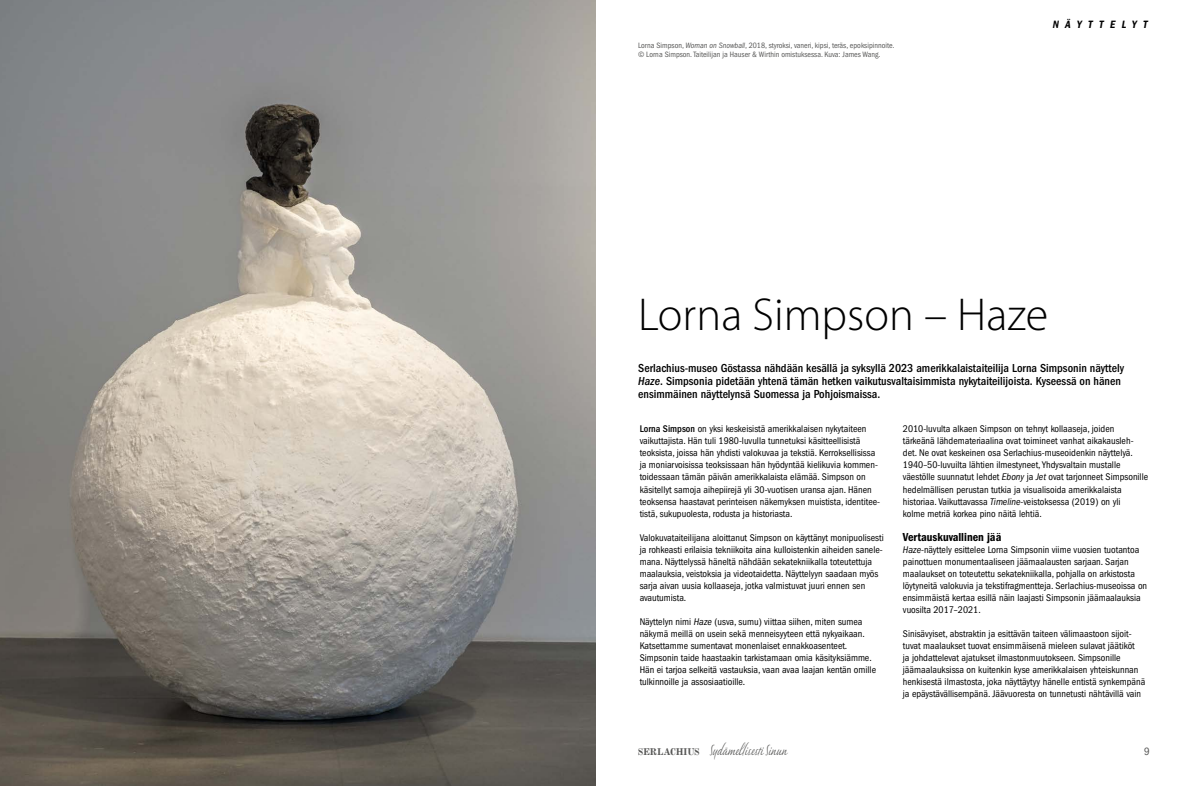
<style>
.page{position:relative;width:1191px;height:786px;background:#fff}
.page>*{position:absolute;margin:0;border:0;box-sizing:border-box;transform-origin:0 0}
.t1{font:300 46.3px "Myriad Pro";color:#000}
.t2{font:17px "P22 Sweepy Pro";color:#575756;scale:.59 1}
.t3{font:500 condensed 12px/13px "ITC Franklin Gothic Std";color:#000}
.t4{font:12px "ITC Franklin Gothic Std Dm Cd";color:#000}
.t5{font:11px "ITC Franklin Gothic Std Dm Cd It";letter-spacing:.585em;color:#000}
.t6{font:condensed 11px "ITC Franklin Gothic Std";color:#575756}
.t7{font:condensed 10px/12px "ITC Franklin Gothic Std";color:#000}
.t8{font:condensed 8px/9px "ITC Franklin Gothic Std";color:#575756}
.s1{font-style:italic}
.s2{font-weight:500}
.s3{font-family:"Modern MT Std";font-weight:700;font-size:10px}
</style>
<div class="page">
<img style="left:0;top:0;width:595px;height:785px">
<p class="t8" style="left:638px;top:41px;width:258px">Lorna Simpson, <span class="s1">Woman on Snowball</span>, 2018, styroksi, vaneri, kipsi, teräs, epoksipinnoite. © Lorna Simpson. Taiteilijan ja Hauser &amp; Wirthin omistuksessa. Kuva: James Wang.</p>
<p class="t5" style="left:1052px;top:18px;width:97px">NÄYTTELYT</p>
<h1 class="t1" style="left:638px;top:287px;width:412px">Lorna Simpson – Haze</h1>
<p class="t3" style="left:638px;top:361px;width:487px">Serlachius-museo Göstassa nähdään kesällä ja syksyllä 2023 amerikkalaistaiteilija Lorna Simpsonin näyttely<br><span class="s1">Haze</span>. Simpsonia pidetään yhtenä tämän hetken vaikutusvaltaisimmista nykytaiteilijoista. Kyseessä on hänen ensimmäinen näyttelynsä Suomessa ja Pohjoismaissa.</p>
<p class="t7" style="left:639px;top:423px;width:242px"><span class="s2">Lorna Simpson</span> on yksi keskeisistä amerikkalaisen nykytaiteen vaikuttajista. Hän tuli 1980-luvulla tunnetuksi käsitteellisistä teoksista, joissa hän yhdisti valokuvaa ja tekstiä. Kerroksellisissa ja moniarvoisissa teoksissaan hän hyödyntää kielikuvia kommen&shy;toidessaan tämän päivän amerikkalaista elämää. Simpson on käsitellyt samoja aihepiirejä yli 30-vuotisen uransa ajan. Hänen teoksensa haastavat perinteisen näkemyksen muistista, identitee&shy;tistä, sukupuolesta, rodusta ja historiasta.</p>
<p class="t7" style="left:639px;top:531px;width:245px">Valokuvataiteilijana aloittanut Simpson on käyttänyt monipuolisesti ja rohkeasti erilaisia tekniikoita aina kulloistenkin aiheiden sanele&shy;mana. Näyttelyssä häneltä nähdään sekatekniikalla toteutettuja maalauksia, veistoksia ja videotaidetta. Näyttelyyn saadaan myös sarja aivan uusia kollaaseja, jotka valmistuvat juuri ennen sen avautumista.</p>
<p class="t7" style="left:639px;top:615px;width:238px">Näyttelyn nimi <span class="s1">Haze</span> (usva, sumu) viittaa siihen, miten sumea näkymä meillä on usein sekä menneisyyteen että nykyaikaan.<br>Katsettamme sumentavat monenlaiset ennakkoasenteet.<br>Simpsonin taide haastaakin tarkistamaan omia käsityksiämme.<br>Hän ei tarjoa selkeitä vastauksia, vaan avaa laajan kentän omille tulkinnoille ja assosiaatioille.</p>
<p class="t7" style="left:903px;top:423px;width:247px">2010-luvulta alkaen Simpson on tehnyt kollaaseja, joiden tärkeänä lähdemateriaalina ovat toimineet vanhat aikakausleh&shy;det. Ne ovat keskeinen osa Serlachius-museoidenkin näyttelyä.<br>1940–50-luvuilta lähtien ilmestyneet, Yhdysvaltain mustalle väestölle suunnatut lehdet <span class="s1">Ebony</span> ja <span class="s1">Jet</span> ovat tarjonneet Simpsonille hedelmällisen perustan tutkia ja visualisoida amerikkalaista historiaa. Vaikuttavassa <span class="s1">Timeline</span>-veistoksessa (2019) on yli<br>kolme metriä korkea pino näitä lehtiä.</p>
<p class="t4" style="left:903px;top:529px;width:100px">Vertauskuvallinen jää</p>
<p class="t7" style="left:903px;top:543px;width:246px"><span class="s1">Haze</span>-näyttely esittelee Lorna Simpsonin viime vuosien tuotantoa painottuen monumentaaliseen jäämaalausten sarjaan. Sarjan maalaukset on toteutettu sekatekniikalla, pohjalla on arkistosta löytyneitä valokuvia ja tekstifragmentteja. Serlachius-museoissa on ensimmäistä kertaa esillä näin laajasti Simpsonin jäämaalauksia vuosilta 2017–2021.</p>
<p class="t7" style="left:903px;top:627px;width:244px">Sinisävyiset, abstraktin ja esittävän taiteen välimaastoon sijoit&shy;tuvat maalaukset tuovat ensimmäisenä mieleen sulavat jäätiköt<br>ja johdattelevat ajatukset ilmastonmuutokseen. Simpsonille jäämaalauksissa on kuitenkin kyse amerikkalaisen yhteiskunnan henkisestä ilmastosta, joka näyttäytyy hänelle entistä synkempänä ja epäystävällisempänä. Jäävuoresta on tunnetusti nähtävillä vain</p>
<h2 class="t2" style="left:638px;top:740px;width:255px"><span class="s3">SERLACHIUS</span> Sydämellisesti Sinun</h2>
<p class="t6" style="left:1144px;top:745px;width:7px">9</p>
</div>
